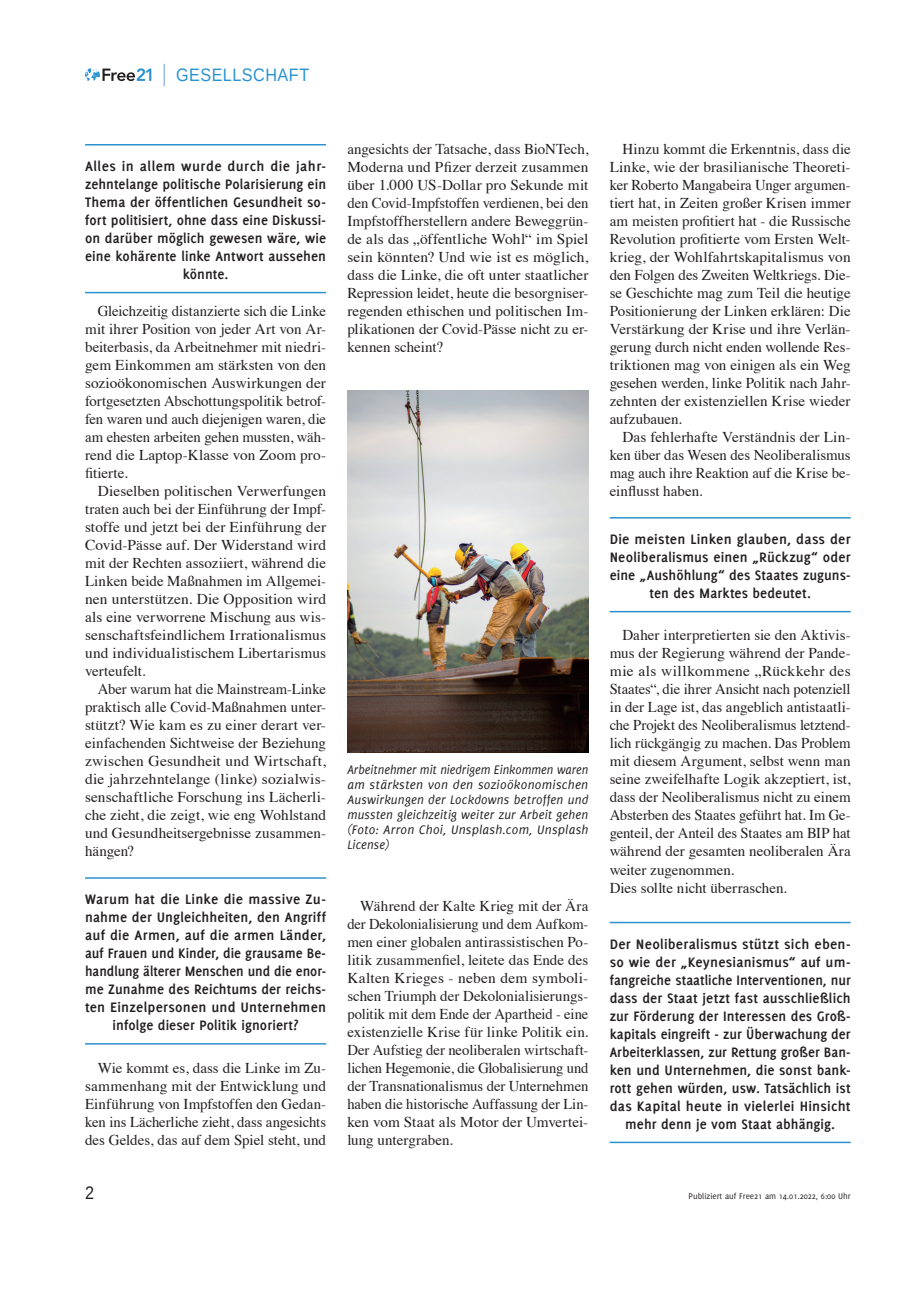
<style>
.page{position:relative;width:906px;height:1289px;background:#fff}
.page>*{position:absolute;margin:0;border:0;box-sizing:border-box;transform-origin:0 0}
.t1{font:18px "Liberation Sans";letter-spacing:.03em;color:#2a92d0;scale:.9 1}
.t2{font:18px "Liberation Sans";color:#231f20;scale:.9 1}
.t3{font:15px/18px "Times";color:#231f20;text-align:justify}
.t4{font:700 15px/18px "Delicious";letter-spacing:.005em;color:#231f20;text-align:center}
.t5{font:italic 13.5px/15px "Delicious";letter-spacing:.015em;color:#231f20;text-align:justify;scale:.95 1}
.t6{font:9px "Delicious";color:#231f20}
</style>
<div class="page">
<svg style="left:85px;top:68px;width:66px;height:13px"></svg>
<hr style="left:163px;top:64px;width:2px;height:22px;background:#9abfe5">
<hr style="left:85px;top:144px;width:241px;height:1px;background:#2a92d0">
<hr style="left:85px;top:292px;width:241px;height:1px;background:#2a92d0">
<hr style="left:85px;top:877px;width:241px;height:1px;background:#2a92d0">
<hr style="left:85px;top:1043px;width:241px;height:1px;background:#2a92d0">
<hr style="left:609px;top:517px;width:241px;height:1px;background:#2a92d0">
<hr style="left:609px;top:611px;width:241px;height:1px;background:#2a92d0">
<hr style="left:609px;top:921px;width:241px;height:2px;background:#2a92d0">
<hr style="left:609px;top:1141px;width:241px;height:2px;background:#2a92d0">
<img style="left:347px;top:391px;width:241px;height:361px">
<p class="t1" style="left:176px;top:63px;width:149px">GESELLSCHAFT</p>
<p class="t4" style="left:85px;top:157px;width:242px">Alles in allem wurde durch die jahr&shy;zehntelange politische Polarisierung ein Thema der öffentlichen Gesundheit so&shy;fort politisiert, ohne dass eine Diskussi&shy;on darüber möglich gewesen wäre, wie eine kohärente linke Antwort aussehen könnte.</p>
<p class="t3" style="left:85px;top:301px;width:242px;text-indent:13px">Gleichzeitig distanzierte sich die Linke mit ihrer Position von jeder Art von Ar&shy;beiterbasis, da Arbeitnehmer mit niedri&shy;gem Einkommen am stärksten von den sozioökonomischen Auswirkungen der fortgesetzten Abschottungspolitik betrof&shy;fen waren und auch diejenigen waren, die am ehesten arbeiten gehen mussten, wäh&shy;rend die Laptop-Klasse von Zoom pro&shy;fitierte.</p>
<p class="t3" style="left:85px;top:481px;width:242px;text-indent:13px">Dieselben politischen Verwerfungen traten auch bei der Einführung der Impf&shy;stoffe und jetzt bei der Einführung der Covid-Pässe auf. Der Widerstand wird mit der Rechten assoziiert, während die Linken beide Maßnahmen im Allgemei&shy;nen unterstützen. Die Opposition wird als eine verworrene Mischung aus wis&shy;senschaftsfeindlichem Irrationalismus und individualistischem Libertarismus verteufelt.</p>
<p class="t3" style="left:85px;top:679px;width:242px;text-indent:13px">Aber warum hat die Mainstream-Linke praktisch alle Covid-Maßnahmen unter&shy;stützt? Wie kam es zu einer derart ver&shy;einfachenden Sichtweise der Beziehung zwischen Gesundheit und Wirtschaft, die jahrzehntelange (linke) sozialwis&shy;senschaftliche Forschung ins Lächerli&shy;che zieht, die zeigt, wie eng Wohlstand und Gesundheitsergebnisse zusammen&shy;hängen?</p>
<p class="t4" style="left:85px;top:890px;width:242px">Warum hat die Linke die massive Zu&shy;nahme der Ungleichheiten, den Angriff auf die Armen, auf die armen Länder, auf Frauen und Kinder, die grausame Be&shy;handlung älterer Menschen und die enor&shy;me Zunahme des Reichtums der reichs&shy;ten Einzelpersonen und Unternehmen infolge dieser Politik ignoriert?</p>
<p class="t3" style="left:85px;top:1057px;width:242px;text-indent:13px">Wie kommt es, dass die Linke im Zu&shy;sammenhang mit der Entwicklung und Einführung von Impfstoffen den Gedan&shy;ken ins Lächerliche zieht, dass angesichts des Geldes, das auf dem Spiel steht, und</p>
<p class="t3" style="left:347px;top:139px;width:242px">angesichts der Tatsache, dass BioNTech, Moderna und Pfizer derzeit zusammen über 1.000 US-Dollar pro Sekunde mit den Covid-Impfstoffen verdienen, bei den Impfstoffherstellern andere Beweggrün&shy;de als das „öffentliche Wohl“ im Spiel sein könnten? Und wie ist es möglich, dass die Linke, die oft unter staatlicher Repression leidet, heute die besorgniser&shy;regenden ethischen und politischen Im&shy;plikationen der Covid-Pässe nicht zu er&shy;kennen scheint?</p>
<p class="t5" style="left:347px;top:762px;width:255px">Arbeitnehmer mit niedrigem Einkommen waren am stärksten von den sozioökonomischen Auswirkungen der Lockdowns betroffen und mussten gleichzeitig weiter zur Arbeit gehen (Foto: Arron Choi, Unsplash.com, Unsplash License)</p>
<p class="t3" style="left:347px;top:895px;width:242px;text-indent:13px">Während der Kalte Krieg mit der Ära der Dekolonialisierung und dem Aufkom&shy;men einer globalen antirassistischen Po&shy;litik zusammenfiel, leitete das Ende des Kalten Krieges - neben dem symboli&shy;schen Triumph der Dekolonialisierungs&shy;politik mit dem Ende der Apartheid - eine existenzielle Krise für linke Politik ein.<br>Der Aufstieg der neoliberalen wirtschaft&shy;lichen Hegemonie, die Globalisierung und der Transnationalismus der Unternehmen haben die historische Auffassung der Lin&shy;ken vom Staat als Motor der Umvertei&shy;lung untergraben.</p>
<p class="t3" style="left:609px;top:139px;width:242px;text-indent:13px">Hinzu kommt die Erkenntnis, dass die Linke, wie der brasilianische Theoreti&shy;ker Roberto Mangabeira Unger argumen&shy;tiert hat, in Zeiten großer Krisen immer am meisten profitiert hat - die Russische Revolution profitierte vom Ersten Welt&shy;krieg, der Wohlfahrtskapitalismus von den Folgen des Zweiten Weltkriegs. Die&shy;se Geschichte mag zum Teil die heutige Positionierung der Linken erklären: Die Verstärkung der Krise und ihre Verlän&shy;gerung durch nicht enden wollende Res&shy;triktionen mag von einigen als ein Weg gesehen werden, linke Politik nach Jahr&shy;zehnten der existenziellen Krise wieder aufzubauen.</p>
<p class="t3" style="left:609px;top:427px;width:242px;text-indent:13px">Das fehlerhafte Verständnis der Lin&shy;ken über das Wesen des Neoliberalismus mag auch ihre Reaktion auf die Krise be&shy;einflusst haben.</p>
<p class="t4" style="left:609px;top:530px;width:242px">Die meisten Linken glauben, dass der Neoliberalismus einen „Rückzug“ oder eine „Aushöhlung“ des Staates zuguns&shy;ten des Marktes bedeutet.</p>
<p class="t3" style="left:609px;top:625px;width:242px;text-align:left;text-indent:13px">Daher interpretierten sie den Aktivis&shy;mus der Regierung während der Pande&shy;mie als willkommene „Rückkehr des Staates“, die ihrer Ansicht nach potenziell in der Lage ist, das angeblich antistaatli&shy;che Projekt des Neoliberalismus letztend&shy;lich rückgängig zu machen. Das Problem mit diesem Argument, selbst wenn man seine zweifelhafte Logik akzeptiert, ist, dass der Neoliberalismus nicht zu einem Absterben des Staates geführt hat. Im Ge&shy;genteil, der Anteil des Staates am BIP hat während der gesamten neoliberalen Ära weiter zugenommen.<br>Dies sollte nicht überraschen.</p>
<p class="t4" style="left:609px;top:934px;width:242px">Der Neoliberalismus stützt sich eben&shy;so wie der „Keynesianismus“ auf um&shy;fangreiche staatliche Interventionen, nur dass der Staat jetzt fast ausschließlich zur Förderung der Interessen des Groß&shy;kapitals eingreift - zur Überwachung der Arbeiterklassen, zur Rettung großer Ban&shy;ken und Unternehmen, die sonst bank&shy;rott gehen würden, usw. Tatsächlich ist das Kapital heute in vielerlei Hinsicht mehr denn je vom Staat abhängig.</p>
<p class="t2" style="left:85px;top:1180px;width:12px">2</p>
<p class="t6" style="left:688px;top:1190px;width:163px">Publiziert auf Free21 am 14.01.2022, 6:00 Uhr</p>
</div>
